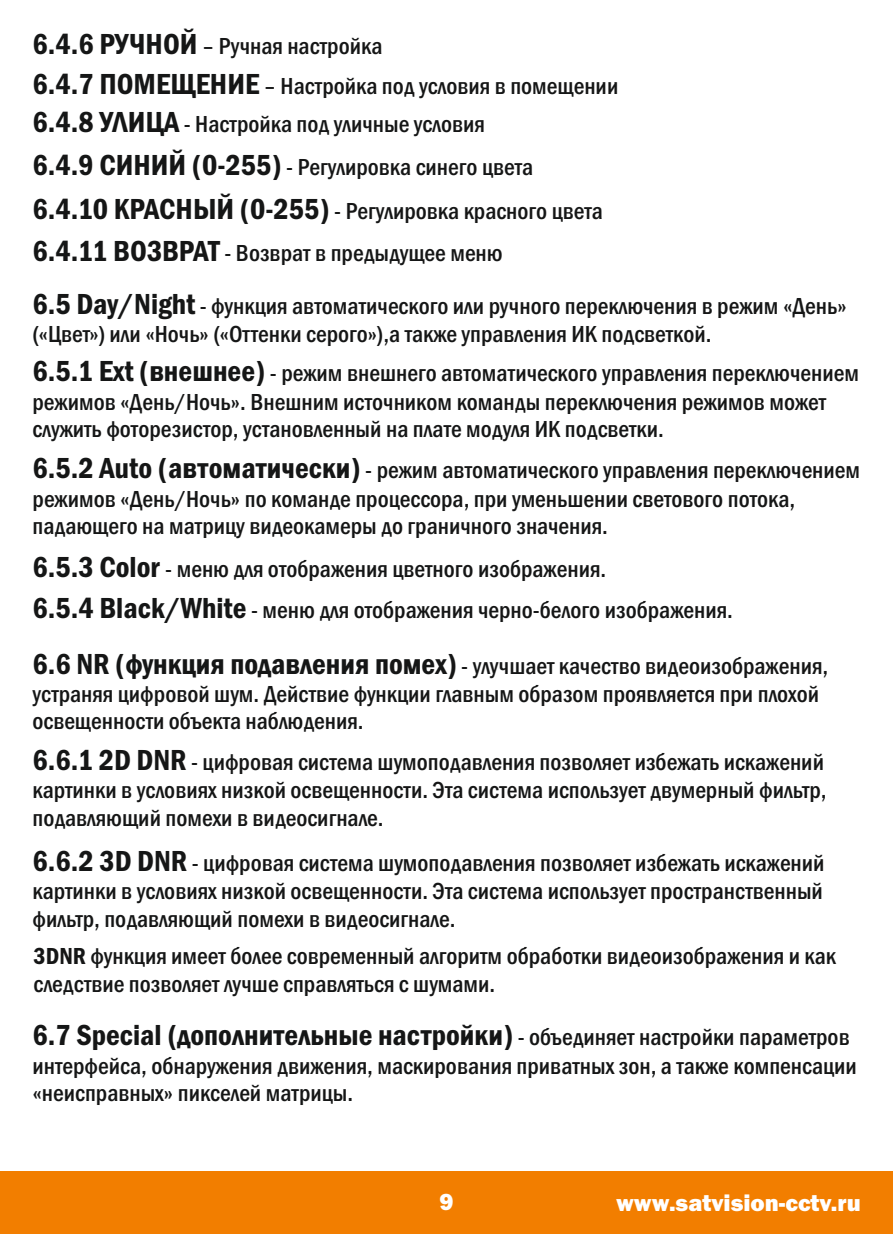
<style>
.page{position:relative;width:893px;height:1234px;background:#fff}
.page>*{position:absolute;margin:0;border:0;box-sizing:border-box;transform-origin:0 0}
.t1{font:600 condensed 30px "Franklin Gothic";color:#151616}
.t2{font:500 condensed 24px/27.9px "Franklin Gothic";color:#151616}
.t3{font:800 24px "Franklin Gothic";color:#fff}
.s1{font-weight:600;font-size:30px}
.s2{font-weight:600}
.s3{font-weight:500;font-size:24px}
</style>
<div class="page">
<div style="left:0;top:1170px;width:893px;height:63px;background:#f27e00"></div>
<p class="t2" style="left:32px;top:28px;width:587px;line-height:39px"><span class="s1">6.4.6 РУЧНОЙ</span> – Ручная настройка<br><span class="s1">6.4.7 ПОМЕЩЕНИЕ</span> – Настройка под условия в помещении<br><span class="s1">6.4.8 УЛИЦА</span> - Настройка под уличные условия</p>
<p class="t2" style="left:32px;top:147px;width:572px;line-height:44.4px"><span class="s1">6.4.9 СИНИЙ (0-255)</span> - Регулировка синего цвета<br><span class="s1">6.4.10 КРАСНЫЙ (0-255)</span> - Регулировка красного цвета</p>
<p class="t2" style="left:32px;top:228px;width:816px;line-height:52.5px"><span class="s1">6.4.11 ВОЗВРАТ</span> - Возврат в предыдущее меню<br><span class="s1">6.5 Day/Night</span> - функция автоматического или ручного переключения в режим «День»</p>
<p class="t2" style="left:32px;top:316px;width:828px;line-height:39px">(«Цвет») или «Ночь» («Оттенки серого»),а также управления ИК подсветкой.<br><span class="s1">6.5.1 Ext (внешнее)</span> - режим внешнего автоматического управления переключением</p>
<p class="t2" style="left:32px;top:390px;width:795px">режимов «День/Ночь». Внешним источником команды переключения режимов может служить фоторезистор, установленный на плате модуля ИК подсветки.</p>
<p class="t2" style="left:33px;top:458px;width:829px"><span class="s1">6.5.2 Auto (автоматически)</span> - режим автоматического управления переключением режимов «День/Ночь» по команде процессора, при уменьшении светового потока, падающего на матрицу видеокамеры до граничного значения.</p>
<p class="t2" style="left:32px;top:550px;width:702px;line-height:40.8px"><span class="s1">6.5.3 Color</span> - меню для отображения цветного изображения.<br><span class="s1">6.5.4 Black/White</span> - меню для отображения черно-белого изображения.</p>
<p class="t2" style="left:32px;top:653px;width:797px"><span class="s1">6.6 NR (функция подавления помех)</span> - улучшает качество видеоизображения, устраняя цифровой шум. Действие функции главным образом проявляется при плохой освещенности объекта наблюдения.</p>
<p class="t2" style="left:32px;top:749px;width:795px;text-align:justify"><span class="s1">6.6.1 2D DNR</span> - цифровая система шумоподавления позволяет избежать искажений картинки в условиях низкой освещенности. Эта система использует двумерный фильтр, подавляющий помехи в видеосигнале.</p>
<p class="t2" style="left:32px;top:850px;width:794px;text-align:justify"><span class="s1">6.6.2 3D DNR</span> - цифровая система шумоподавления позволяет избежать искажений картинки в условиях низкой освещенности. Эта система использует пространственный фильтр, подавляющий помехи в видеосигнале.</p>
<p class="t2" style="left:34px;top:944px;width:804px"><span class="s2">3DNR</span> функция имеет более современный алгоритм обработки видеоизображения и как следствие позволяет лучше справляться с шумами.</p>
<p class="t1" style="left:32px;top:1024px;width:819px">6.7 Special (дополнительные настройки) <span class="s3">- объединяет настройки параметров</span></p>
<p class="t2" style="left:32px;top:1053px;width:826px">интерфейса, обнаружения движения, маскирования приватных зон, а также компенсации «неисправных» пикселей матрицы.</p>
<p class="t3" style="left:440px;top:1193px;width:16px">9</p>
<p class="t3" style="left:616px;top:1193px;width:246px">www.satvision-cctv.ru</p>
</div>
